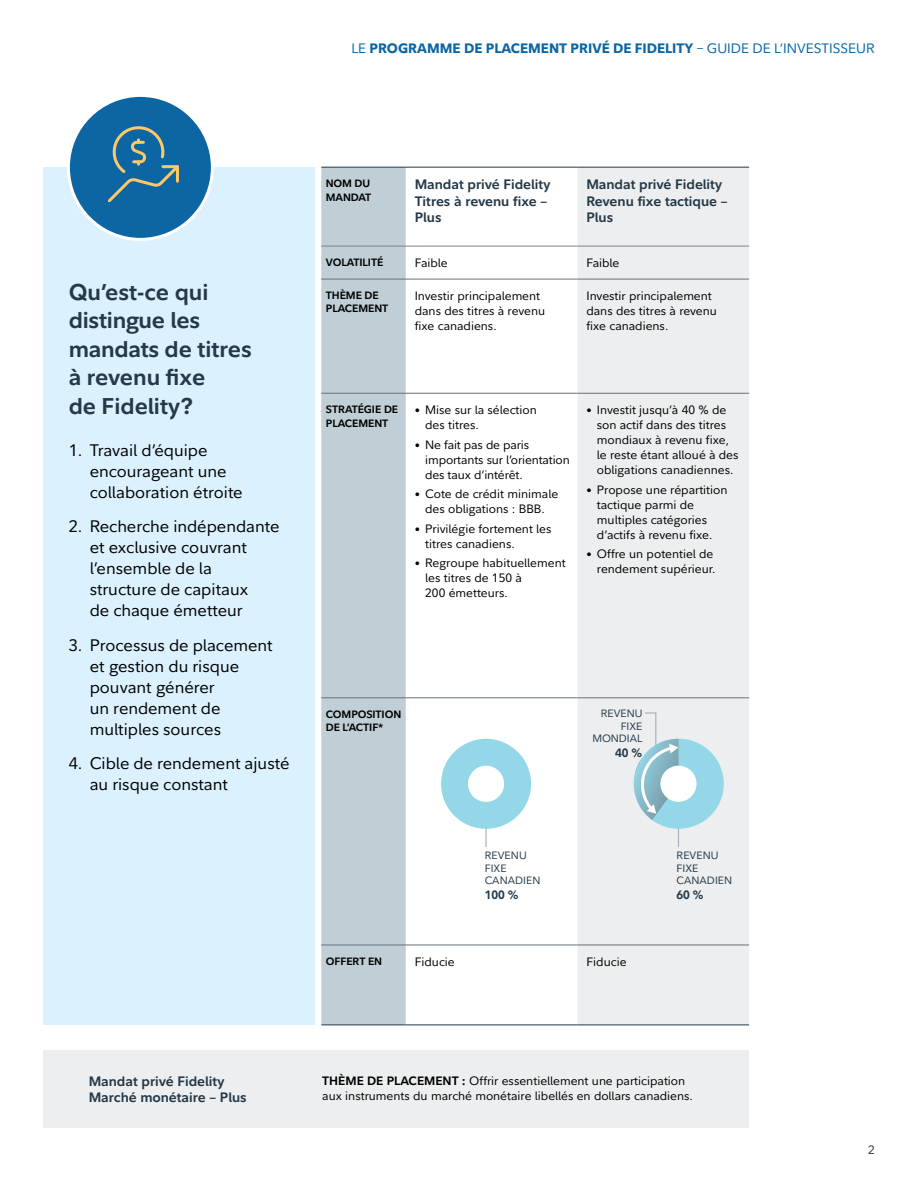
<style>
.page{position:relative;width:918px;height:1188px;background:#fff}
.page>*{position:absolute;margin:0;border:0;box-sizing:border-box;transform-origin:0 0}
.t1{font:700 22.5px/28.5px "Fidelity Sans";letter-spacing:-.01em;color:#253948}
.t2{font:16.5px/21px "Fidelity Sans";color:#000}
.t3{font:700 13.5px/16.5px "Fidelity Sans";color:#253948}
.t4{font:800 13.5px "Fidelity Sans";color:#0b66a3}
.t5{font:12px/15px "Fidelity Sans";color:#000}
.t6{font:700 12px "Fidelity Sans";color:#253948}
.t7{font:12px "Fidelity Sans";color:#253948}
.t8{font:700 10.5px/13.5px "Fidelity Sans";letter-spacing:-.005em;color:#000}
.t9{font:10.5px/12.6px "Fidelity Sans";letter-spacing:.005em;color:#253948}
.s1{font-weight:400}
.s2{font-weight:300;font-size:10.5px}
.s3{font-weight:700}
</style>
<div class="page">
<div style="left:43px;top:1050px;width:706px;height:78px;background:#edeeef"></div>
<div style="left:43px;top:167px;width:272px;height:858px;background:#dbf1fd"></div>
<div style="left:321px;top:168px;width:85px;height:857px;background:#c0cfd5"></div>
<div style="left:577px;top:168px;width:172px;height:857px;background:#edeeef"></div>
<hr style="left:321px;top:167px;width:85px;height:1px;background:#253948">
<hr style="left:406px;top:167px;width:171px;height:1px;background:#253948">
<hr style="left:577px;top:167px;width:172px;height:1px;background:#253948">
<hr style="left:321px;top:1025px;width:85px;height:1px;background:#253948">
<hr style="left:406px;top:1025px;width:171px;height:1px;background:#253948">
<hr style="left:577px;top:1025px;width:172px;height:1px;background:#253948">
<hr style="left:321px;top:246px;width:85px;height:1px;background:#7b828e">
<hr style="left:406px;top:246px;width:171px;height:1px;background:#7b828e">
<hr style="left:577px;top:246px;width:172px;height:1px;background:#7b828e">
<hr style="left:321px;top:279px;width:85px;height:1px;background:#67707e">
<hr style="left:406px;top:279px;width:171px;height:1px;background:#67707e">
<hr style="left:577px;top:279px;width:172px;height:1px;background:#67707e">
<hr style="left:321px;top:393px;width:85px;height:1px;background:#67707e">
<hr style="left:406px;top:393px;width:171px;height:1px;background:#67707e">
<hr style="left:577px;top:393px;width:172px;height:1px;background:#67707e">
<hr style="left:321px;top:698px;width:85px;height:1px;background:#67707e">
<hr style="left:406px;top:698px;width:171px;height:1px;background:#67707e">
<hr style="left:577px;top:698px;width:172px;height:1px;background:#67707e">
<hr style="left:321px;top:945px;width:85px;height:1px;background:#67707e">
<hr style="left:406px;top:945px;width:171px;height:1px;background:#67707e">
<hr style="left:577px;top:945px;width:172px;height:1px;background:#67707e">
<hr style="left:485px;top:799px;width:2px;height:48px;background:#a4afb9">
<div style="left:441px;top:739px;width:90px;height:90px;background:#94d7e9;border-radius:45px"></div>
<div style="left:468px;top:766px;width:36px;height:36px;background:#fff;border-radius:50%"></div>
<svg style="left:628px;top:712px;width:96px;height:136px;background:#c5dfe7"></svg>
<div style="left:660px;top:766px;width:37px;height:36px;background:#fff;border-radius:50%"></div>
<div style="left:68px;top:95px;width:144px;height:144px;background:#0b66a3;border-radius:50%"></div>
<svg style="left:107px;top:126px;width:72px;height:77px"></svg>
<div style="left:67px;top:94px;width:147px;height:147px;border:3px solid #fff;border-radius:50%"></div>
<p class="t4" style="left:351px;top:40px;width:525px"><span class="s1">LE</span> PROGRAMME DE PLACEMENT PRIVÉ DE FIDELITY <span class="s1">– GUIDE DE L’INVESTISSEUR</span></p>
<h1 class="t1" style="left:69px;top:277px;width:185px">Qu’est-ce qui distingue les mandats de titres à revenu fixe<br>de Fidelity?</h1>
<h2 class="t2" style="left:90px;top:439px;width:155px;text-indent:-21px">1. Travail d’équipe encourageant une collaboration étroite</h2>
<h2 class="t2" style="left:90px;top:516px;width:191px;text-indent:-21px">2. Recherche indépendante et exclusive couvrant l’ensemble de la structure de capitaux<br>de chaque émetteur</h2>
<h2 class="t2" style="left:90px;top:634px;width:185px;text-indent:-21px">3. Processus de placement et gestion du risque pouvant générer<br>un rendement de multiples sources</h2>
<h2 class="t2" style="left:90px;top:753px;width:201px;text-indent:-21px">4. Cible de rendement ajusté au risque constant</h2>
<p class="t8" style="left:326px;top:176px;width:47px">NOM DU<br>MANDAT</p>
<p class="t3" style="left:415px;top:176px;width:138px">Mandat privé Fidelity<br>Titres à revenu fixe –<br>Plus</p>
<p class="t3" style="left:586px;top:176px;width:143px">Mandat privé Fidelity<br>Revenu fixe tactique –<br>Plus</p>
<p class="t8" style="left:326px;top:255px;width:59px">VOLATILITÉ</p>
<p class="t5" style="left:415px;top:255px;width:35px">Faible</p>
<p class="t5" style="left:586px;top:255px;width:35px">Faible</p>
<p class="t8" style="left:326px;top:288px;width:64px">THÈME DE<br>PLACEMENT</p>
<p class="t5" style="left:415px;top:288px;width:132px">Investir principalement dans des titres à revenu fixe canadiens.</p>
<p class="t5" style="left:586px;top:288px;width:132px">Investir principalement dans des titres à revenu fixe canadiens.</p>
<p class="t8" style="left:326px;top:402px;width:74px">STRATÉGIE DE<br>PLACEMENT</p>
<p class="t5" style="left:425px;top:402px;width:113px;text-indent:-10px"><span class="s2">•</span> Mise sur la sélection des titres.</p>
<p class="t5" style="left:425px;top:437px;width:146px;text-indent:-10px"><span class="s2">•</span> Ne fait pas de paris importants sur l’orientation des taux d’intérêt.</p>
<p class="t5" style="left:415px;top:486px;width:145px;text-align:center"><span class="s2">•</span> Cote de crédit minimale des obligations : BBB.</p>
<p class="t5" style="left:425px;top:521px;width:128px;text-indent:-10px"><span class="s2">•</span> Privilégie fortement les titres canadiens.</p>
<p class="t5" style="left:425px;top:555px;width:142px;text-indent:-10px"><span class="s2">•</span> Regroupe habituellement les titres de 150 à<br>200 émetteurs.</p>
<p class="t5" style="left:597px;top:402px;width:143px;text-indent:-10px"><span class="s2">•</span> Investit jusqu’à 40 % de son actif dans des titres mondiaux à revenu fixe, le reste étant alloué à des obligations canadiennes.</p>
<p class="t5" style="left:597px;top:482px;width:132px;text-indent:-10px"><span class="s2">•</span> Propose une répartition tactique parmi de multiples catégories d’actifs à revenu fixe.</p>
<p class="t5" style="left:586px;top:546px;width:131px;text-align:right"><span class="s2">•</span> Offre un potentiel de rendement supérieur.</p>
<p class="t8" style="left:326px;top:707px;width:77px">COMPOSITION<br>DE L’ACTIF*</p>
<p class="t9" style="left:485px;top:849px;width:57px">REVENU<br>FIXE<br>CANADIEN</p>
<p class="t6" style="left:485px;top:886px;width:35px">100 %</p>
<p class="t9" style="left:592px;top:707px;width:51px;text-align:right">REVENU<br>FIXE<br>MONDIAL</p>
<p class="t6" style="left:615px;top:745px;width:29px">40 %</p>
<p class="t9" style="left:677px;top:849px;width:57px">REVENU<br>FIXE<br>CANADIEN</p>
<p class="t6" style="left:677px;top:886px;width:29px">60 %</p>
<p class="t8" style="left:326px;top:954px;width:58px">OFFERT EN</p>
<p class="t5" style="left:415px;top:954px;width:42px">Fiducie</p>
<p class="t5" style="left:586px;top:954px;width:42px">Fiducie</p>
<p class="t3" style="left:89px;top:1073px;width:159px">Mandat privé Fidelity<br>Marché monétaire – Plus</p>
<p class="t5" style="left:322px;top:1074px;width:372px"><span class="s3">THÈME DE PLACEMENT :</span> Offrir essentiellement une participation aux instruments du marché monétaire libellés en dollars canadiens.</p>
<p class="t7" style="left:868px;top:1142px;width:8px">2</p>
</div>
